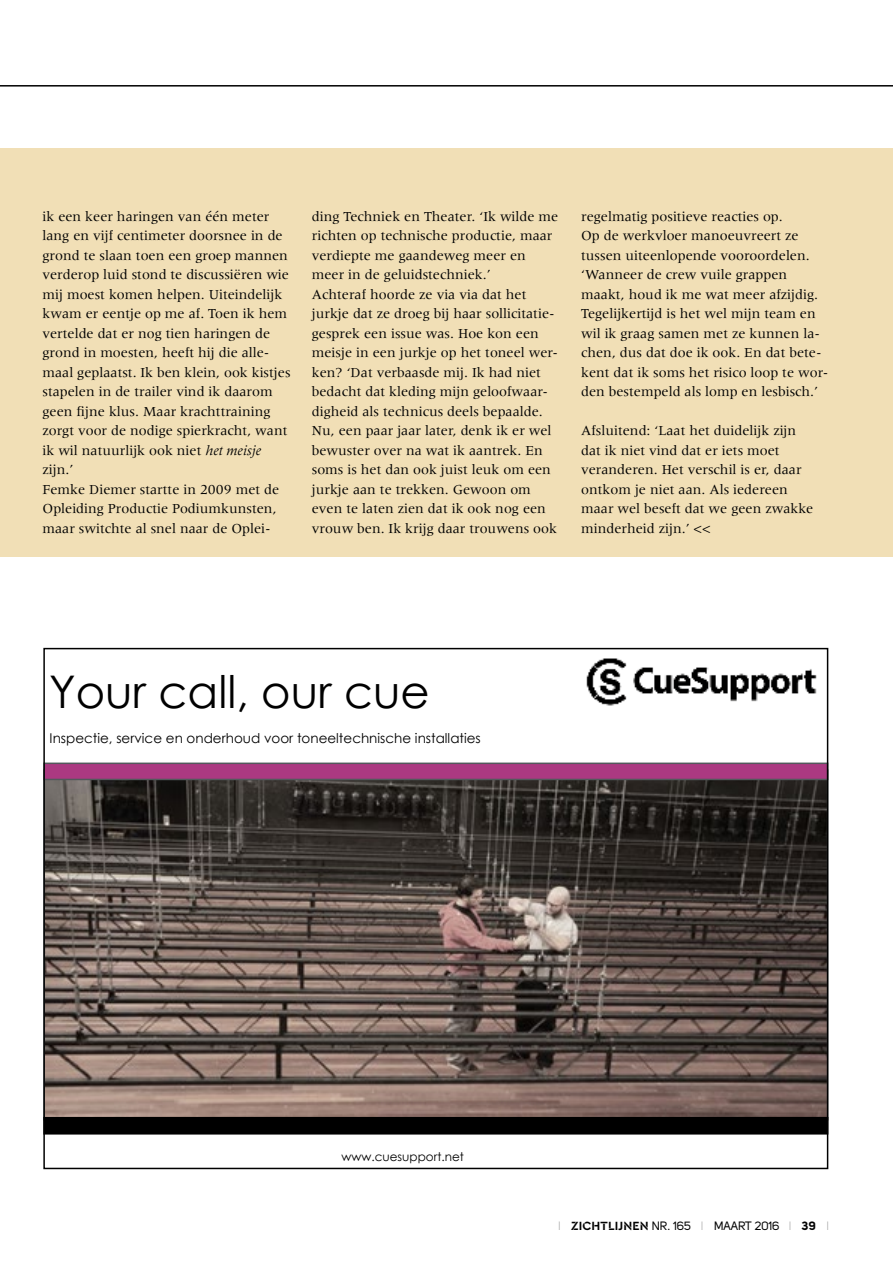
<style>
.page{position:relative;width:893px;height:1263px;background:#fff}
.page>*{position:absolute;margin:0;border:0;box-sizing:border-box;transform-origin:0 0}
.t1{font:45px "Century Gothic";color:#000}
.t2{font:14.25px/19.5px "Meridien";color:#000}
.t3{font:13.5px "Century Gothic";color:#000}
.t4{font:12px "Uni Sans Regular";letter-spacing:-.005em;color:#000}
.t5{font:12px "Century Gothic";color:#000}
.s1{font-style:italic}
.s2{font-family:"Uni Sans Light";color:#878787}
.s3{font-family:"Cera Stencil PRO";font-weight:700;font-size:12.45px}
.s4{font-family:"Uni Sans Bold"}
</style>
<div class="page">
<div style="left:0;top:149px;width:893px;height:408px;background:#f1dfb6"></div>
<hr style="left:0;top:85px;width:893px;height:2px;background:#000">
<img style="left:586px;top:658px;width:231px;height:48px">
<img style="left:46px;top:780px;width:779px;height:337px">
<div style="left:44px;top:763px;width:784px;height:16px;background:#ab3981"></div>
<div style="left:43px;top:762px;width:785px;height:18px;border:2px solid #53595c"></div>
<div style="left:44px;top:1118px;width:784px;height:16px;background:#000"></div>
<div style="left:43px;top:1117px;width:785px;height:17px;border:2px solid #000"></div>
<p class="t2" style="left:43px;top:206px;width:250px">ik een keer haringen van één meter lang en vijf centimeter doorsnee in de grond te slaan toen een groep mannen verderop luid stond te discussiëren wie mij moest komen helpen. Uiteindelijk kwam er eentje op me af. Toen ik hem vertelde dat er nog tien haringen de grond in moesten, heeft hij die alle&shy;maal geplaatst. Ik ben klein, ook kistjes stapelen in de trailer vind ik daarom geen fijne klus. Maar krachttraining zorgt voor de nodige spierkracht, want ik wil natuurlijk ook niet <span class="s1">het meisje </span>zijn.’<br>Femke Diemer startte in 2009 met de Opleiding Productie Podiumkunsten, maar switchte al snel naar de Oplei-</p>
<p class="t2" style="left:312px;top:206px;width:248px">ding Techniek en Theater. ‘Ik wilde me richten op technische productie, maar verdiepte me gaandeweg meer en meer in de geluidstechniek.’<br>Achteraf hoorde ze via via dat het jurkje dat ze droeg bij haar sollicitatie&shy;gesprek een issue was. Hoe kon een meisje in een jurkje op het toneel wer&shy;ken? ‘Dat verbaasde mij. Ik had niet bedacht dat kleding mijn geloofwaar&shy;digheid als technicus deels bepaalde.<br>Nu, een paar jaar later, denk ik er wel bewuster over na wat ik aantrek. En soms is het dan ook juist leuk om een jurkje aan te trekken. Gewoon om even te laten zien dat ik ook nog een vrouw ben. Ik krijg daar trouwens ook</p>
<p class="t2" style="left:581px;top:206px;width:249px">regelmatig positieve reacties op.<br>Op de werkvloer manoeuvreert ze tussen uiteenlopende vooroordelen. ‘Wanneer de crew vuile grappen maakt, houd ik me wat meer afzijdig.<br>Tegelijkertijd is het wel mijn team en wil ik graag samen met ze kunnen la&shy;chen, dus dat doe ik ook. En dat bete&shy;kent dat ik soms het risico loop te wor&shy;den bestempeld als lomp en lesbisch.’</p>
<p class="t2" style="left:581px;top:421px;width:234px">Afsluitend: ‘Laat het duidelijk zijn dat ik niet vind dat er iets moet veranderen. Het verschil is er, daar ontkom je niet aan. Als iedereen maar wel beseft dat we geen zwakke minderheid zijn.’ &lt;&lt;</p>
<h1 class="t1" style="left:49px;top:660px;width:382px">Your call, our cue</h1>
<p class="t3" style="left:50px;top:729px;width:433px">Inspectie, service en onderhoud voor toneeltechnische installaties</p>
<p class="t5" style="left:341px;top:1148px;width:124px">www.cuesupport.net</p>
<p class="t4" style="left:558px;top:1219px;width:273px"><span class="s2">I</span> <span class="s3">ZICHTLIJNEN</span> NR. 165 <span class="s2">I</span> MAART 2016 <span class="s2">I</span> <span class="s4">39</span> <span class="s2">I</span></p>
</div>
